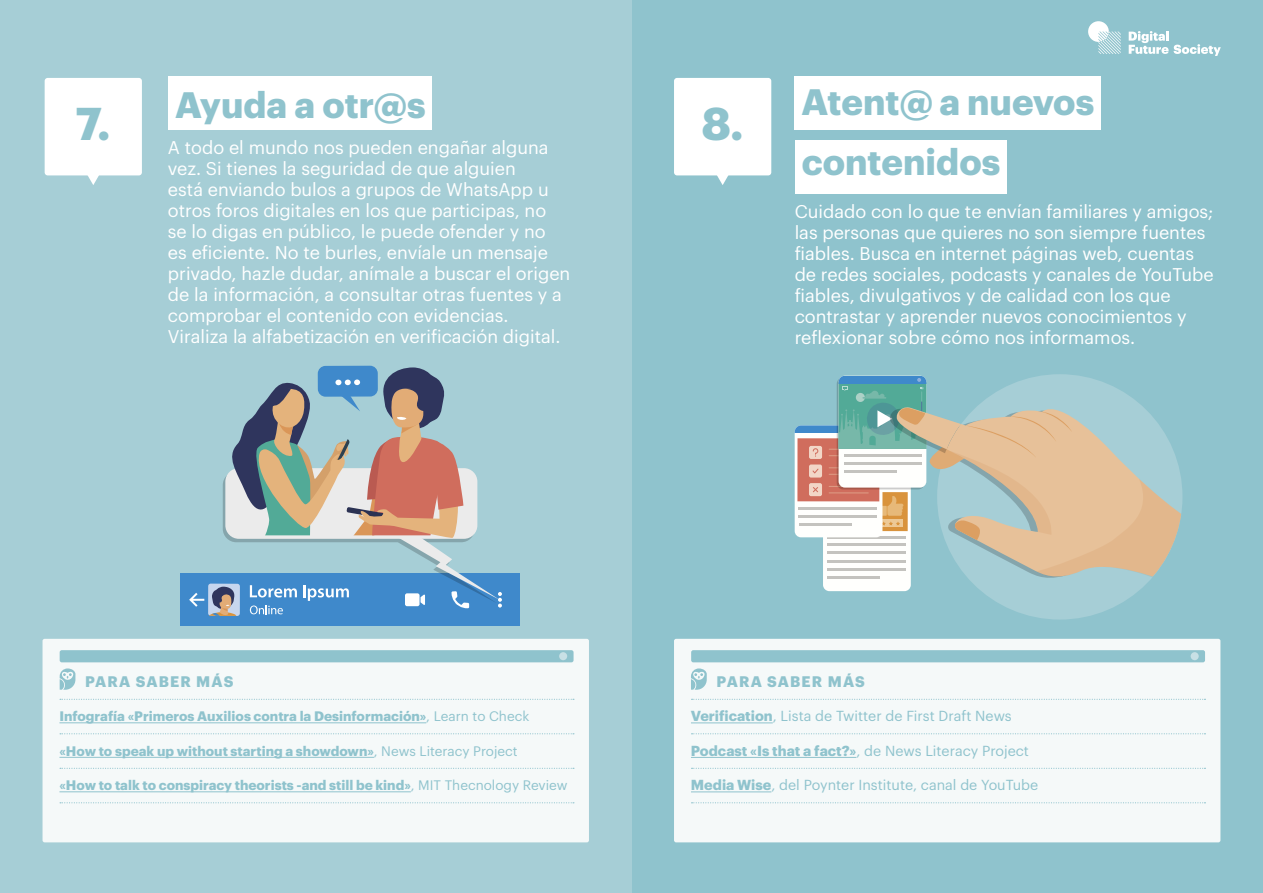
<style>
.page{position:relative;width:1263px;height:893px;background:#8fc3cd}
.page>*{position:absolute;margin:0;border:0;box-sizing:border-box;transform-origin:0 0}
.t1{font:700 45px "Graphik";color:#8fc3cd}
.t2{font:700 36px/60px "Graphik";color:#8fc3cd}
.t3{font:18px/21px "Graphik";color:#fff}
.t4{font:700 15px "Graphik";letter-spacing:.08em;color:#8fc3cd}
.t5{font:14.25px "Graphik";color:#8fc3cd}
.t6{font:700 13.5px "Graphik";color:#8fc3cd}
.s1{font-weight:400}
.s2{font-weight:700}
</style>
<div class="page">
<div style="left:937px;top:374px;width:245px;height:246px;background:#a6ced6;border-radius:50%"></div>
<div style="left:823px;top:479px;width:88px;height:112px;background:#fffffd;border-radius:6px"></div>
<hr style="left:827px;top:560px;width:78px;height:3px;background:#c4c3bf">
<hr style="left:827px;top:568px;width:78px;height:3px;background:#c4c3bf">
<hr style="left:827px;top:544px;width:78px;height:2px;background:#c4c3bf">
<hr style="left:827px;top:536px;width:78px;height:3px;background:#c4c3bf">
<hr style="left:827px;top:552px;width:78px;height:2px;background:#c4c3bf">
<hr style="left:827px;top:576px;width:52px;height:3px;background:#c4c3bf">
<div style="left:795px;top:425px;width:87px;height:112px;background:#fffffd;border-radius:6px"></div>
<hr style="left:799px;top:507px;width:78px;height:2px;background:#c4c3bf">
<hr style="left:799px;top:515px;width:78px;height:2px;background:#c4c3bf">
<hr style="left:799px;top:523px;width:52px;height:3px;background:#c4c3bf">
<div style="left:795px;top:425px;width:87px;height:8px;background:#3f89cb"></div>
<div style="left:797px;top:438px;width:82px;height:63px;background:#d06d5d"></div>
<div style="left:809px;top:483px;width:13px;height:13px;background:#f2d6c7;border-radius:2px"></div>
<hr style="left:829px;top:492px;width:40px;height:1px;background:#de9c85">
<hr style="left:829px;top:486px;width:33px;height:1px;background:#de9c85">
<div style="left:809px;top:464px;width:13px;height:14px;background:#f2d6c7;border-radius:2px"></div>
<hr style="left:829px;top:474px;width:40px;height:1px;background:#de9c85">
<hr style="left:829px;top:467px;width:33px;height:1px;background:#de9c85">
<div style="left:809px;top:446px;width:13px;height:13px;background:#f2d6c7;border-radius:2px"></div>
<hr style="left:829px;top:455px;width:40px;height:1px;background:#de9c85">
<hr style="left:829px;top:449px;width:33px;height:1px;background:#de9c85">
<svg style="left:813px;top:487px;width:5px;height:5px"></svg>
<svg style="left:812px;top:469px;width:6px;height:4px"></svg>
<svg style="left:813px;top:448px;width:5px;height:9px"></svg>
<div style="left:838px;top:376px;width:88px;height:7px;background:#3f89cb"></div>
<svg style="left:838px;top:378px;width:345px;height:204px"></svg>
<div style="left:0;top:0;width:631px;height:893px;background:#a6ced6"></div>
<div style="left:795px;top:140px;width:211px;height:54px;background:#fff"></div>
<div style="left:168px;top:77px;width:263px;height:53px;background:#fff"></div>
<div style="left:45px;top:78px;width:97px;height:97px;background:#fff;border-radius:3px"></div>
<svg style="left:84px;top:175px;width:19px;height:10px"></svg>
<div style="left:795px;top:77px;width:306px;height:53px;background:#fff"></div>
<div style="left:674px;top:78px;width:97px;height:97px;background:#fff;border-radius:3px"></div>
<svg style="left:713px;top:175px;width:19px;height:10px"></svg>
<div style="left:674px;top:639px;width:546px;height:203px;background:#f5f9f9;border-radius:2px"></div>
<div style="left:691px;top:650px;width:514px;height:12px;background:#8fc3cd;border-radius:2px"></div>
<div style="left:1190px;top:652px;width:9px;height:8px;background:#c8e0e5;border-radius:50%"></div>
<div style="left:43px;top:639px;width:546px;height:203px;background:#f5f9f9;border-radius:2px"></div>
<div style="left:60px;top:650px;width:513px;height:12px;background:#8fc3cd;border-radius:2px"></div>
<div style="left:559px;top:652px;width:8px;height:8px;background:#c8e0e5;border-radius:50%"></div>
<svg style="left:60px;top:699px;width:514px;height:1px"></svg>
<hr style="left:59px;top:722px;width:367px;height:1px;background:#8fc3cd">
<svg style="left:60px;top:733px;width:514px;height:1px"></svg>
<hr style="left:59px;top:757px;width:315px;height:1px;background:#8fc3cd">
<svg style="left:60px;top:768px;width:514px;height:1px"></svg>
<hr style="left:59px;top:791px;width:352px;height:1px;background:#8fc3cd">
<svg style="left:60px;top:802px;width:514px;height:1px"></svg>
<svg style="left:60px;top:668px;width:15px;height:22px"></svg>
<svg style="left:691px;top:668px;width:16px;height:22px"></svg>
<div style="left:180px;top:573px;width:339px;height:53px;background:#3f89cb"></div>
<div style="left:318px;top:366px;width:60px;height:31px;background:#3f89cb;border-radius:8px"></div>
<svg style="left:189px;top:367px;width:313px;height:249px"></svg>
<svg style="left:1129px;top:31px;width:92px;height:25px"></svg>
<svg style="left:1088px;top:21px;width:33px;height:33px"></svg>
<svg style="left:691px;top:699px;width:514px;height:1px"></svg>
<hr style="left:691px;top:722px;width:82px;height:1px;background:#8fc3cd">
<svg style="left:691px;top:733px;width:514px;height:1px"></svg>
<hr style="left:691px;top:757px;width:165px;height:1px;background:#8fc3cd">
<svg style="left:691px;top:768px;width:514px;height:1px"></svg>
<hr style="left:691px;top:791px;width:80px;height:1px;background:#8fc3cd">
<svg style="left:691px;top:802px;width:514px;height:1px"></svg>
<h1 class="t1" style="left:76px;top:89px;width:36px">7.</h1>
<h2 class="t2" style="left:175px;top:72px;width:252px">Ayuda a otr@s</h2>
<p class="t3" style="left:168px;top:135px;width:404px">A todo el mundo nos pueden engañar alguna vez. Si tienes la seguridad de que alguien<br>está enviando bulos a grupos de WhatsApp u otros foros digitales en los que participas, no<br>se lo digas en público, le puede ofender y no<br>es eficiente. No te burles, envíale un mensaje privado, hazle dudar, anímale a buscar el origen de la información, a consultar otras fuentes y a comprobar el contenido con evidencias.<br>Viraliza la alfabetización en verificación digital.</p>
<h1 class="t1" style="left:702px;top:89px;width:44px">8.</h1>
<h2 class="t2" style="left:801px;top:69px;width:294px">Atent@ a nuevos contenidos</h2>
<p class="t3" style="left:795px;top:199px;width:420px">Cuidado con lo que te envían familiares y amigos; las personas que quieres no son siempre fuentes fiables. Busca en internet páginas web, cuentas de redes sociales, podcasts y canales de YouTube fiables, divulgativos y de calidad con los que contrastar y aprender nuevos conocimientos y reflexionar sobre cómo nos informamos.</p>
<p class="t4" style="left:85px;top:670px;width:150px">PARA SABER MÁS</p>
<p class="t6" style="left:59px;top:706px;width:471px">Infografía «Primeros Auxilios contra la Desinformación»<span class="s1">, Learn to Check</span></p>
<p class="t6" style="left:59px;top:741px;width:460px">«How to speak up without starting a showdown»<span class="s1">, News Literacy Project</span></p>
<p class="t6" style="left:59px;top:775px;width:510px">«How to talk to conspiracy theorists -and still be kind»<span class="s1">, MIT Thecnology Review</span></p>
<p class="t4" style="left:716px;top:670px;width:150px">PARA SABER MÁS</p>
<p class="t5" style="left:691px;top:706px;width:322px"><span class="s2">Verification</span>, Lista de Twitter de First Draft News</p>
<p class="t5" style="left:691px;top:740px;width:340px"><span class="s2">Podcast «Is that a fact?»</span>, de News Literacy Project</p>
<p class="t5" style="left:691px;top:775px;width:349px"><span class="s2">Media Wise</span>, del Poynter Institute, canal de YouTube</p>
</div>
